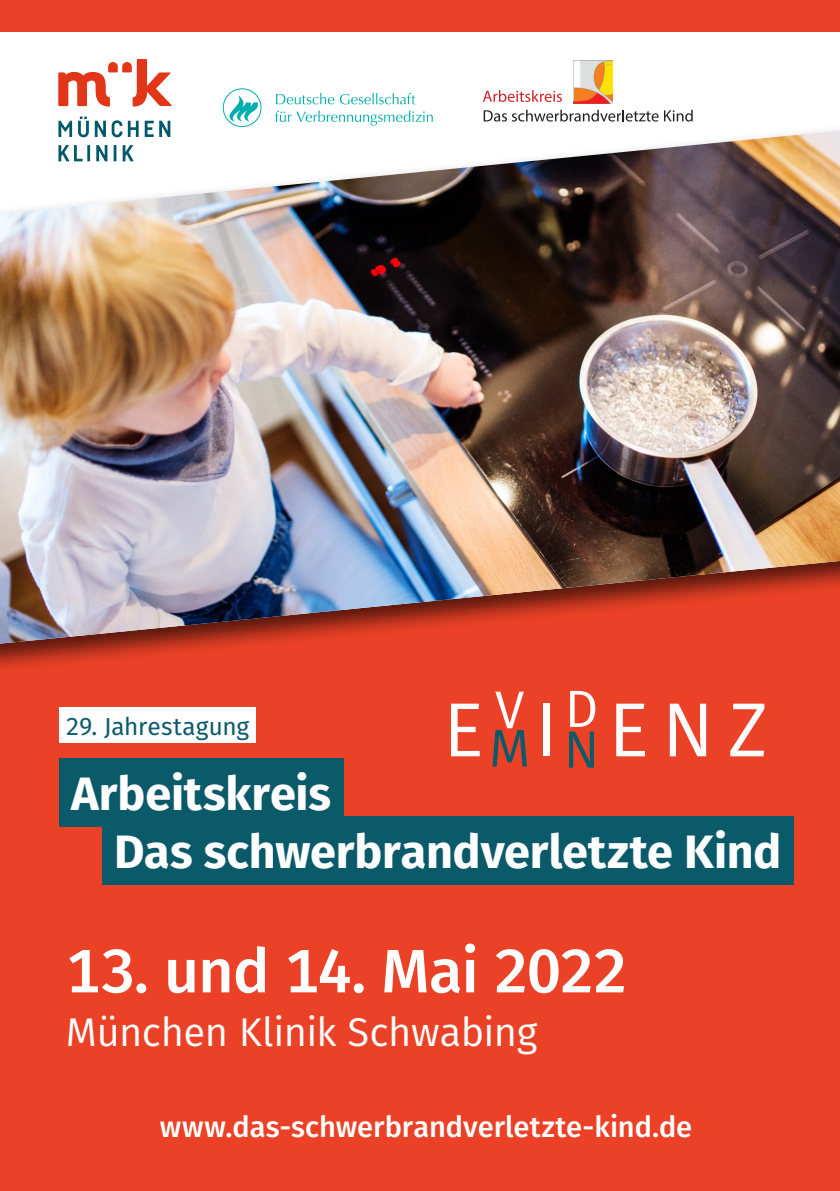
<style>
.page{position:relative;width:840px;height:1191px;background:#fff}
.page>*{position:absolute;margin:0;border:0;box-sizing:border-box;transform-origin:0 0}
.t1{font:76.4px "Fira Sans";color:#fff}
.t2{font:500 61.2px "Fira Sans";letter-spacing:-.015em;color:#fff}
.t3{font:53.2px/38.4px "Fira Sans";color:#fff}
.t4{font:52.4px/40.8px "Fira Sans";color:#fff}
.t5{font:700 46.8px/58px "Fira Sans";color:#fff}
.t6{font:40px "Fira Sans";letter-spacing:-.01em;color:#fff}
.t7{font:500 29.2px "Fira Sans";color:#fff}
.t8{font:24.6px "Fira Sans";letter-spacing:-.005em;color:#0b5a6a}
.s1{color:#0b5a6a}
</style>
<div class="page">
<div style="left:0;top:0;width:839px;height:1191px;background:#eb4227"></div>
<div style="left:0;top:33px;width:839px;height:239px;background:#fff"></div>
<div style="left:0;top:114px;width:839px;height:564px;background:#231f20;opacity:.75"></div>
<img style="left:0;top:131px;width:839px;height:512px">
<div style="left:223px;top:88px;width:38px;height:39px;border:1px solid #00afad;border-radius:50%"></div>
<svg style="left:229px;top:95px;width:29px;height:27px"></svg>
<svg style="left:276px;top:93px;width:139px;height:11px"></svg>
<svg style="left:275px;top:111px;width:157px;height:15px"></svg>
<svg style="left:482px;top:90px;width:79px;height:12px"></svg>
<svg style="left:483px;top:110px;width:209px;height:12px"></svg>
<img style="left:573px;top:60px;width:39px;height:43px">
<div style="left:60px;top:707px;width:196px;height:36px;background:#fff"></div>
<div style="left:59px;top:758px;width:284px;height:68px;background:#0b5a6a"></div>
<div style="left:102px;top:816px;width:691px;height:68px;background:#0b5a6a"></div>
<svg style="left:58px;top:116px;width:112px;height:45px"></svg>
<svg style="left:58px;top:59px;width:114px;height:48px"></svg>
<p class="t4" style="left:563px;top:687px;width:37px">D<br><span class="s1">N</span></p>
<p class="t3" style="left:488px;top:689px;width:43px">V<br><span class="s1">M</span></p>
<p class="t1" style="left:443px;top:672px;width:326px">E I ENZ</p>
<p class="t8" style="left:66px;top:707px;width:185px">29. Jahrestagung</p>
<p class="t5" style="left:114px;top:761px;width:668px;text-indent:-43px">Arbeitskreis<br>Das schwerbrandverletzte Kind</p>
<p class="t2" style="left:66px;top:922px;width:562px">13. und 14. Mai 2022</p>
<p class="t6" style="left:66px;top:1001px;width:472px">München Klinik Schwabing</p>
<p class="t7" style="left:160px;top:1103px;width:533px">www.das-schwerbrandverletzte-kind.de</p>
</div>
